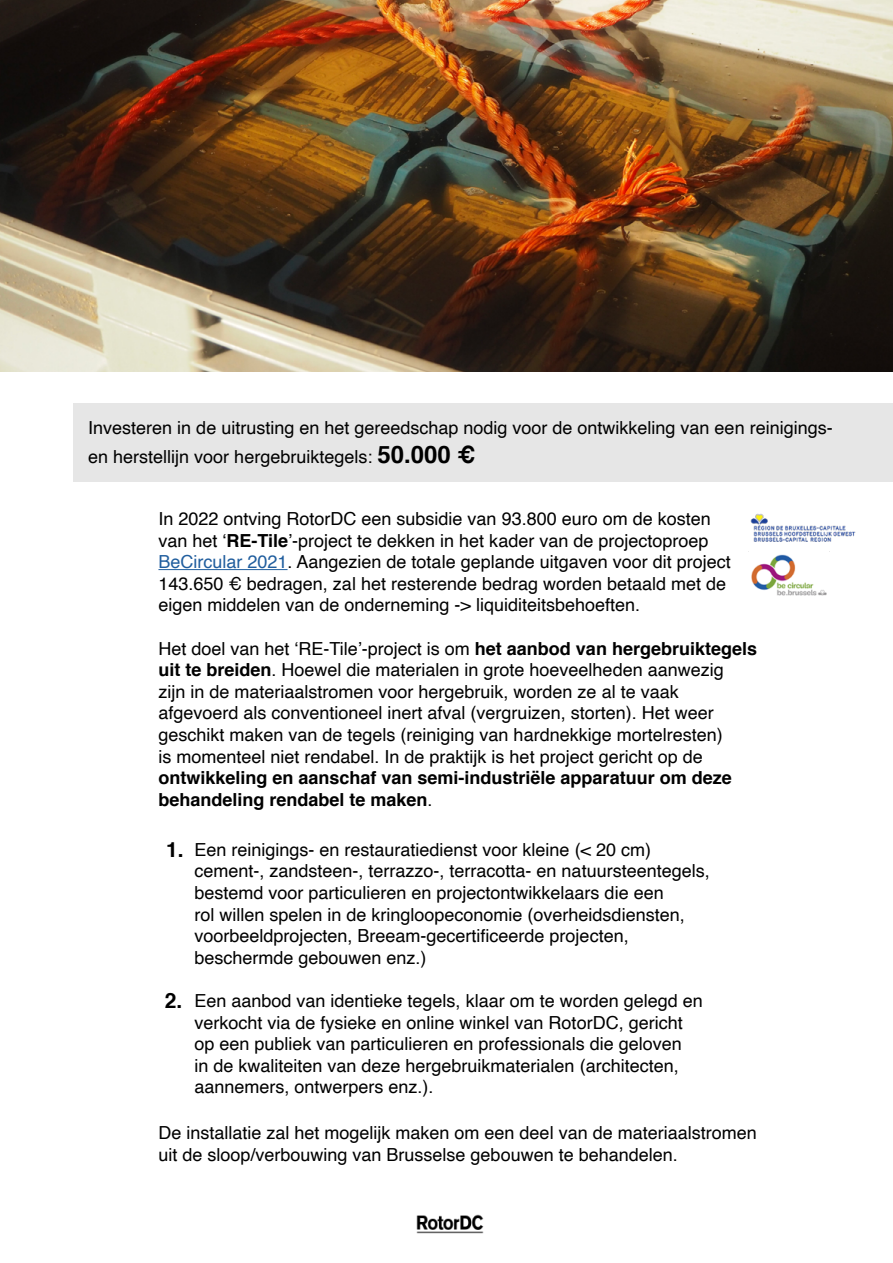
<style>
.page{position:relative;width:893px;height:1263px;background:#fff}
.page>*{position:absolute;margin:0;border:0;box-sizing:border-box;transform-origin:0 0}
.t1{font:700 21px "Helvetica";color:#000}
.t2{font:18px/21.6px "Helvetica";color:#000}
.t3{font:700 18px/21.6px "Helvetica";color:#000}
.s1{font-weight:700;font-size:24px}
.s2{font-weight:700}
.s3{color:#215e9e}
.s4{font-weight:400}
</style>
<div class="page">
<hr style="left:158px;top:569px;width:130px;height:1px;background:#215e9e">
<div style="left:74px;top:404px;width:819px;height:78px;background:#e6e6e6"></div>
<img style="left:0;top:0;width:893px;height:371px">
<img style="left:748px;top:513px;width:108px;height:39px">
<img style="left:751px;top:554px;width:76px;height:42px">
<img style="left:417px;top:1215px;width:66px;height:18px">
<p class="t2" style="left:88px;top:414px;width:746px;line-height:28.8px">Investeren in de uitrusting en het gereedschap nodig voor de ontwikkeling van een reinigings&shy;en herstellijn voor hergebruiktegels: <span class="s1">50.000 €</span></p>
<p class="t2" style="left:158px;top:508px;width:574px">In 2022 ontving RotorDC een subsidie van 93.800 euro om de kosten van het ‘<span class="s2">RE-Tile</span>’-project te dekken in het kader van de projectoproep <span class="s3">BeCircular 2021</span>. Aangezien de totale geplande uitgaven voor dit project 143.650 € bedragen, zal het resterende bedrag worden betaald met de eigen middelen van de onderneming -&gt; liquiditeitsbehoeften.</p>
<p class="t2" style="left:158px;top:638px;width:600px">Het doel van het ‘RE-Tile’-project is om <span class="s2">het aanbod van hergebruiktegels uit te breiden</span>. Hoewel die materialen in grote hoeveelheden aanwezig<br>zijn in de materiaalstromen voor hergebruik, worden ze al te vaak afgevoerd als conventioneel inert afval (vergruizen, storten). Het weer geschikt maken van de tegels (reiniging van hardnekkige mortelresten)<br>is momenteel niet rendabel. In de praktijk is het project gericht op de</p>
<p class="t3" style="left:158px;top:767px;width:575px">ontwikkeling en aanschaf van semi-industriële apparatuur om deze behandeling rendabel te maken<span class="s4">.</span></p>
<p class="t1" style="left:166px;top:832px;width:19px">1.</p>
<p class="t1" style="left:165px;top:984px;width:19px">2.</p>
<p class="t2" style="left:194px;top:839px;width:517px">Een reinigings- en restauratiedienst voor kleine (&lt; 20 cm) cement-, zandsteen-, terrazzo-, terracotta- en natuursteentegels, bestemd voor particulieren en projectontwikkelaars die een<br>rol willen spelen in de kringloopeconomie (overheidsdiensten, voorbeeldprojecten, Breeam-gecertificeerde projecten, beschermde gebouwen enz.)</p>
<p class="t2" style="left:194px;top:990px;width:510px">Een aanbod van identieke tegels, klaar om te worden gelegd en verkocht via de fysieke en online winkel van RotorDC, gericht op een publiek van particulieren en professionals die geloven<br>in de kwaliteiten van deze hergebruikmaterialen (architecten, aannemers, ontwerpers enz.).</p>
<p class="t2" style="left:158px;top:1122px;width:600px">De installatie zal het mogelijk maken om een deel van de materiaalstromen uit de sloop/verbouwing van Brusselse gebouwen te behandelen.</p>
</div>
